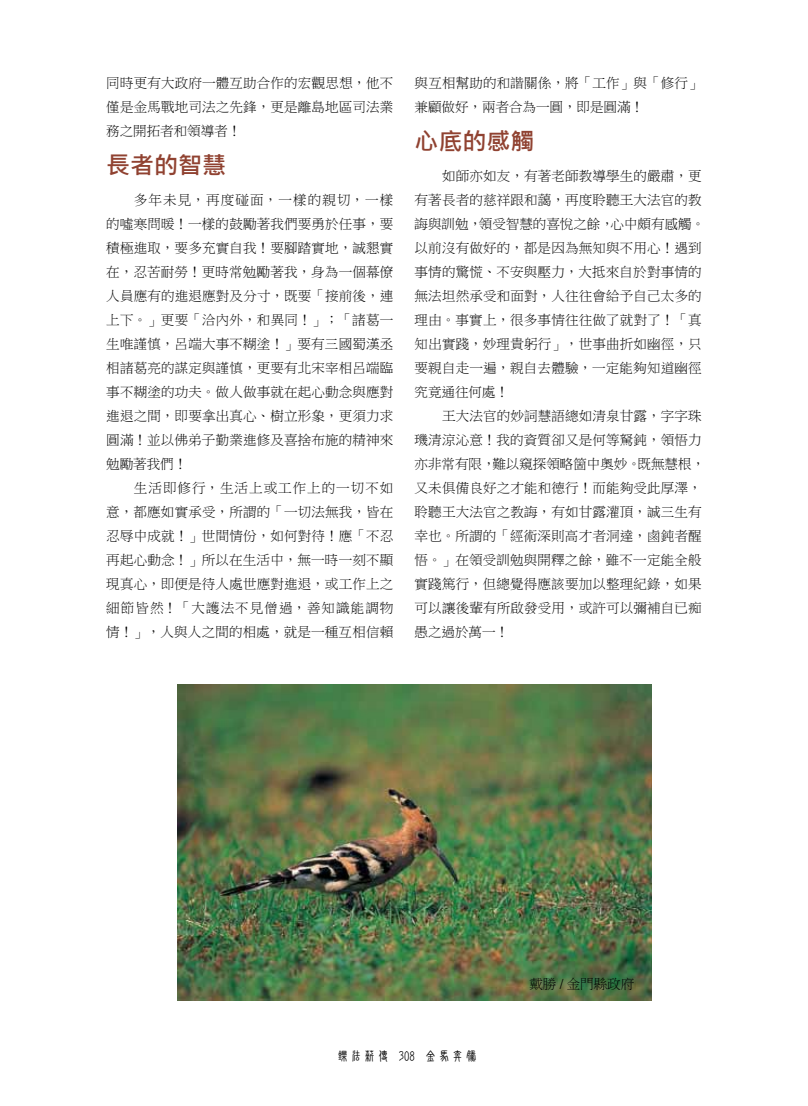
<style>
.page{position:relative;width:808px;height:1106px;background:#fff}
.page>*{position:absolute;margin:0;border:0;box-sizing:border-box;transform-origin:0 0}
.t1{font:700 24px "Microsoft Jheng Hei";color:#904231}
.t2{font:13.5px/24px "P Ming Li U";letter-spacing:.015em;color:#000}
.t3{font:13.5px "DF New Chuan Md HKP BF";color:#000}
</style>
<div class="page">
<hr style="left:807px;top:0;width:1px;height:259px;background:#000">
<img style="left:178px;top:685px;width:473px;height:315px">
<p class="t2" style="left:106px;top:71px;width:289px;text-align:justify">同時更有大政府一體互助合作的宏觀思想，他不僅是金馬戰地司法之先鋒，更是離島地區司法業務之開拓者和領導者！</p>
<h1 class="t1" style="left:106px;top:150px;width:122px">長者的智慧</h1>
<p class="t2" style="left:106px;top:188px;width:289px;text-align:justify;text-indent:28px">多年未見，再度碰面，一樣的親切，一樣的噓寒問暖！一樣的鼓勵著我們要勇於任事，要積極進取，要多充實自我！要腳踏實地，誠懇實在，忍苦耐勞！更時常勉勵著我，身為一個幕僚人員應有的進退應對及分寸，既要「接前後，連上下。」更要「洽內外，和異同！」；「諸葛一生唯謹慎，呂端大事不糊塗！」要有三國蜀漢丞相諸葛亮的謀定與謹慎，更要有北宋宰相呂端臨事不糊塗的功夫。做人做事就在起心動念與應對進退之間，即要拿出真心、樹立形象，更須力求圓滿！並以佛弟子勤業進修及喜捨布施的精神來勉勵著我們！</p>
<p class="t2" style="left:106px;top:476px;width:289px;text-align:justify;text-indent:28px">生活即修行，生活上或工作上的一切不如意，都應如實承受，所謂的「一切法無我，皆在忍辱中成就！」世間情份，如何對待！應「不忍再起心動念！」所以在生活中，無一時一刻不顯現真心，即便是待人處世應對進退，或工作上之細節皆然！「大護法不見僧過，善知識能調物情！」，人與人之間的相處，就是一種互相信賴</p>
<p class="t2" style="left:415px;top:71px;width:288px">與互相幫助的和諧關係，將「工作」與「修行」兼顧做好，兩者合為一圓，即是圓滿！</p>
<h1 class="t1" style="left:415px;top:126px;width:121px">心底的感觸</h1>
<p class="t2" style="left:415px;top:164px;width:292px;text-indent:28px">如師亦如友，有著老師教導學生的嚴肅，更有著長者的慈祥跟和藹，再度聆聽王大法官的教誨與訓勉，領受智慧的喜悅之餘，心中頗有感觸。以前沒有做好的，都是因為無知與不用心！遇到事情的驚慌、不安與壓力，大抵來自於對事情的無法坦然承受和面對，人往往會給予自己太多的理由。事實上，很多事情往往做了就對了！「真知出實踐，妙理貴躬行」，世事曲折如幽徑，只要親自走一遍，親自去體驗，一定能夠知道幽徑究竟通往何處！</p>
<p class="t2" style="left:415px;top:404px;width:292px;text-indent:28px">王大法官的妙詞慧語總如清泉甘露，字字珠璣清涼沁意！我的資質卻又是何等駑鈍，領悟力亦非常有限，難以窺探領略箇中奧妙。既無慧根，又未俱備良好之才能和德行！而能夠受此厚澤，聆聽王大法官之教誨，有如甘露灌頂，誠三生有幸也。所謂的「經術深則高才者洞達，鹵鈍者醒悟。」在領受訓勉與開釋之餘，雖不一定能全般實踐篤行，但總覺得應該要加以整理紀錄，如果可以讓後輩有所啟發受用，或許可以彌補自已痴愚之過於萬一！</p>
<p class="t2" style="left:529px;top:972px;width:106px">戴勝 / 金門縣政府</p>
<p class="t3" style="left:336px;top:1049px;width:143px">鑠法薪傳 308 金馬奔騰</p>
</div>
